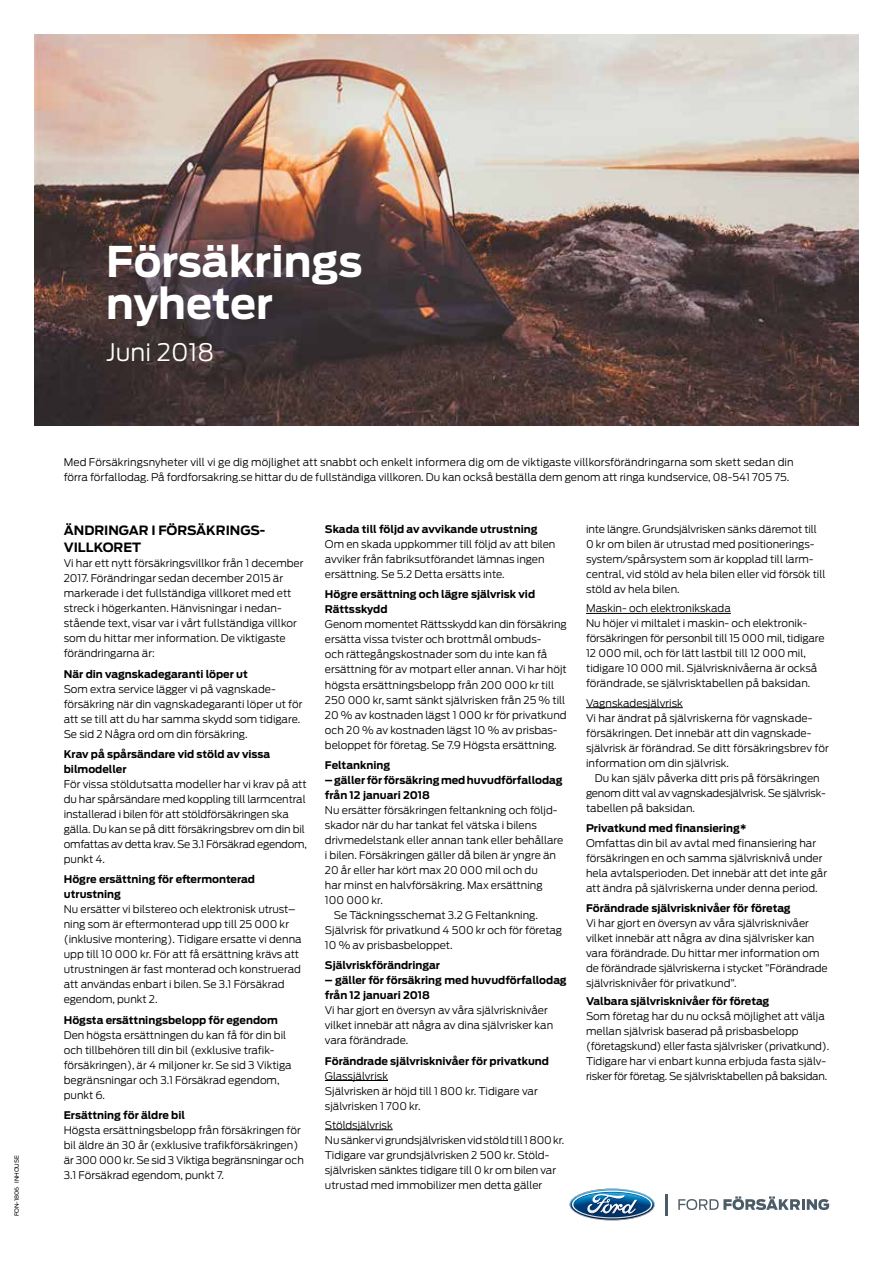
<style>
.page{position:relative;width:893px;height:1263px;background:#fff}
.page>*{position:absolute;margin:0;border:0;box-sizing:border-box;transform-origin:0 0}
.t1{font:700 42px/42px "Ford Antenna";color:#fff}
.t2{font:300 24px "Ford Antenna";color:#fff}
.t3{font:700 12.75px/17.2px "Ford Antenna";color:#000}
.t4{font:300 10.5px/15px "Ford Antenna";color:#000}
.t5{font:700 10.5px/15px "Ford Antenna";color:#000}
.t6{font:300 10.5px/15px "Ford Antenna";letter-spacing:-.02em;color:#000}
.t7{font:5.7px "Ford Antenna";color:#000}
</style>
<div class="page">
<img style="left:34px;top:34px;width:825px;height:391px">
<hr style="left:325px;top:1080px;width:63px;height:1px;background:#000">
<hr style="left:325px;top:1129px;width:68px;height:1px;background:#000">
<hr style="left:586px;top:613px;width:145px;height:1px;background:#000">
<hr style="left:586px;top:707px;width:97px;height:1px;background:#000">
<hr style="left:666px;top:1194px;width:2px;height:21px;background:#4b5c67">
<svg style="left:678px;top:1196px;width:151px;height:14px"></svg>
<svg style="left:570px;top:1188px;width:85px;height:32px"></svg>
<p class="t7" style="left:12px;top:1216px;width:62px;rotate:-90deg">FON-1806 INHOUSE</p>
<h1 class="t1" style="left:106px;top:237px;width:258px">Försäkrings nyheter</h1>
<h2 class="t2" style="left:106px;top:332px;width:109px">Juni 2018</h2>
<p class="t4" style="left:64px;top:453px;width:731px">Med Försäkringsnyheter vill vi ge dig möjlighet att snabbt och enkelt informera dig om de viktigaste villkorsförändringarna som skett sedan din förra förfallodag. På fordforsakring.se hittar du de fullständiga villkoren. Du kan också beställa dem genom att ringa kundservice, 08-541 705 75.</p>
<p class="t3" style="left:64px;top:520px;width:203px">ÄNDRINGAR I FÖRSÄKRINGS-<br>VILLKORET</p>
<p class="t4" style="left:64px;top:555px;width:241px">Vi har ett nytt försäkringsvillkor från 1 december 2017. Förändringar sedan december 2015 är markerade i det fullständiga villkoret med ett streck i högerkanten. Hänvisningar i nedan&shy;stående text, visar var i vårt fullständiga villkor som du hittar mer information. De viktigaste förändringarna är:</p>
<p class="t5" style="left:64px;top:665px;width:186px">När din vagnskadegaranti löper ut</p>
<p class="t4" style="left:64px;top:680px;width:240px">Som extra service lägger vi på vagnskade&shy;försäkring när din vagnskadegaranti löper ut för att se till att du har samma skydd som tidigare.<br>Se sid 2 Några ord om din försäkring.</p>
<p class="t5" style="left:64px;top:745px;width:208px">Krav på spårsändare vid stöld av vissa bilmodeller</p>
<p class="t4" style="left:64px;top:775px;width:245px">För vissa stöldutsatta modeller har vi krav på att du har spårsändare med koppling till larmcentral installerad i bilen för att stöldförsäkringen ska gälla. Du kan se på ditt försäkringsbrev om din bil omfattas av detta krav. Se 3.1 Försäkrad egendom, punkt 4.</p>
<p class="t5" style="left:64px;top:871px;width:193px">Högre ersättning för eftermonterad utrustning</p>
<p class="t4" style="left:64px;top:901px;width:239px">Nu ersätter vi bilstereo och elektronisk utrust– ning som är eftermonterad upp till 25 000 kr (inklusive montering). Tidigare ersatte vi denna upp till 10 000 kr. För att få ersättning krävs att utrustningen är fast monterad och konstruerad att användas enbart i bilen. Se 3.1 Försäkrad egendom, punkt 2.</p>
<p class="t5" style="left:64px;top:1011px;width:216px">Högsta ersättningsbelopp för egendom</p>
<p class="t4" style="left:64px;top:1026px;width:229px">Den högsta ersättningen du kan få för din bil och tillbehören till din bil (exklusive trafik&shy;försäkringen), är 4 miljoner kr. Se sid 3 Viktiga begränsningar och 3.1 Försäkrad egendom, punkt 6.</p>
<p class="t5" style="left:64px;top:1106px;width:123px">Ersättning för äldre bil</p>
<p class="t4" style="left:64px;top:1121px;width:242px">Högsta ersättningsbelopp från försäkringen för bil äldre än 30 år (exklusive trafikförsäkringen) är 300 000 kr. Se sid 3 Viktiga begränsningar och 3.1 Försäkrad egendom, punkt 7.</p>
<p class="t5" style="left:325px;top:521px;width:214px">Skada till följd av avvikande utrustning</p>
<p class="t4" style="left:325px;top:535px;width:232px">Om en skada uppkommer till följd av att bilen avviker från fabriksutförandet lämnas ingen ersättning. Se 5.2 Detta ersätts inte.</p>
<p class="t5" style="left:325px;top:586px;width:212px">Högre ersättning och lägre självrisk vid<br>Rättsskydd</p>
<p class="t4" style="left:325px;top:616px;width:243px">Genom momentet Rättsskydd kan din försäkring ersätta vissa tvister och brottmål ombuds-<br>och rättegångskostnader som du inte kan få ersättning för av motpart eller annan. Vi har höjt högsta ersättningsbelopp från 200 000 kr till 250 000 kr, samt sänkt självrisken från 25 % till 20 % av kostnaden lägst 1 000 kr för privatkund och 20 % av kostnaden lägst 10 % av prisbas&shy;beloppet för företag. Se 7.9 Högsta ersättning.</p>
<p class="t5" style="left:325px;top:756px;width:67px">Feltankning</p>
<p class="t5" style="left:325px;top:771px;width:239px">– gäller för försäkring med huvudförfallodag från 12 januari 2018</p>
<p class="t4" style="left:325px;top:801px;width:234px">Nu ersätter försäkringen feltankning och följd-</p>
<p class="t4" style="left:325px;top:816px;width:213px">skador när du har tankat fel vätska i bilens</p>
<p class="t4" style="left:325px;top:831px;width:240px">drivmedelstank eller annan tank eller behållare</p>
<p class="t4" style="left:325px;top:846px;width:233px">i bilen. Försäkringen gäller då bilen är yngre än</p>
<p class="t4" style="left:325px;top:861px;width:214px">20 år eller har kört max 20 000 mil och du</p>
<p class="t4" style="left:325px;top:876px;width:219px">har minst en halvförsäkring. Max ersättning</p>
<p class="t4" style="left:325px;top:891px;width:59px">100 000 kr.</p>
<p class="t4" style="left:334px;top:906px;width:206px">Se Täckningsschemat 3.2 G Feltankning.</p>
<p class="t4" style="left:325px;top:921px;width:239px">Självrisk för privatkund 4 500 kr och för företag</p>
<p class="t4" style="left:325px;top:936px;width:129px">10 % av prisbasbeloppet.</p>
<p class="t5" style="left:325px;top:957px;width:117px">Självriskförändringar</p>
<p class="t5" style="left:325px;top:972px;width:243px">– gäller för försäkring med huvudförfallodag från 12 januari 2018</p>
<p class="t4" style="left:325px;top:1002px;width:230px">Vi har gjort en översyn av våra självrisknivåer vilket innebär att några av dina självrisker kan vara förändrade.</p>
<p class="t5" style="left:325px;top:1052px;width:226px">Förändrade självrisknivåer för privatkund</p>
<p class="t4" style="left:325px;top:1067px;width:214px">Glassjälvrisk<br>Självrisken är höjd till 1 800 kr. Tidigare var självrisken 1 700 kr.</p>
<p class="t4" style="left:325px;top:1116px;width:241px">Stöldsjälvrisk<br>Nu sänker vi grundsjälvrisken vid stöld till 1 800 kr.<br>Tidigare var grundsjälvrisken 2 500 kr. Stöld&shy;självrisken sänktes tidigare till 0 kr om bilen var utrustad med immobilizer men detta gäller</p>
<p class="t4" style="left:586px;top:520px;width:241px">inte längre. Grundsjälvrisken sänks däremot till 0 kr om bilen är utrustad med positionerings&shy;system/spårsystem som är kopplad till larm&shy;central, vid stöld av hela bilen eller vid försök till stöld av hela bilen.</p>
<p class="t4" style="left:586px;top:600px;width:240px">Maskin- och elektronikskada<br>Nu höjer vi miltalet i maskin- och elektronik&shy;försäkringen för personbil till 15 000 mil, tidigare 12 000 mil, och för lätt lastbil till 12 000 mil, tidigare 10 000 mil. Självrisknivåerna är också förändrade, se självrisktabellen på baksidan.</p>
<p class="t4" style="left:586px;top:694px;width:244px">Vagnskadesjälvrisk<br>Vi har ändrat på självriskerna för vagnskade&shy;försäkringen. Det innebär att din vagnskade&shy;självrisk är förändrad. Se ditt försäkringsbrev för information om din självrisk.</p>
<p class="t6" style="left:586px;top:769px;width:241px;text-indent:9px">Du kan själv påverka ditt pris på försäkringen genom ditt val av vagnskadesjälvrisk. Se självrisk&shy;tabellen på baksidan.</p>
<p class="t5" style="left:586px;top:820px;width:162px">Privatkund med finansiering*</p>
<p class="t4" style="left:586px;top:834px;width:243px">Omfattas din bil av avtal med finansiering har försäkringen en och samma självrisknivå under hela avtalsperioden. Det innebär att det inte går att ändra på självriskerna under denna period.</p>
<p class="t5" style="left:586px;top:900px;width:206px">Förändrade självrisknivåer för företag</p>
<p class="t4" style="left:586px;top:915px;width:243px">Vi har gjort en översyn av våra självrisknivåer vilket innebär att några av dina självrisker kan vara förändrade. Du hittar mer information om de förändrade självriskerna i stycket ”Förändrade självrisknivåer för privatkund”.</p>
<p class="t5" style="left:586px;top:993px;width:185px">Valbara självrisknivåer för företag</p>
<p class="t4" style="left:586px;top:1008px;width:245px">Som företag har du nu också möjlighet att välja mellan självrisk baserad på prisbasbelopp (företagskund) eller fasta självrisker (privatkund).<br>Tidigare har vi enbart kunna erbjuda fasta själv&shy;risker för företag. Se självrisktabellen på baksidan.</p>
</div>
